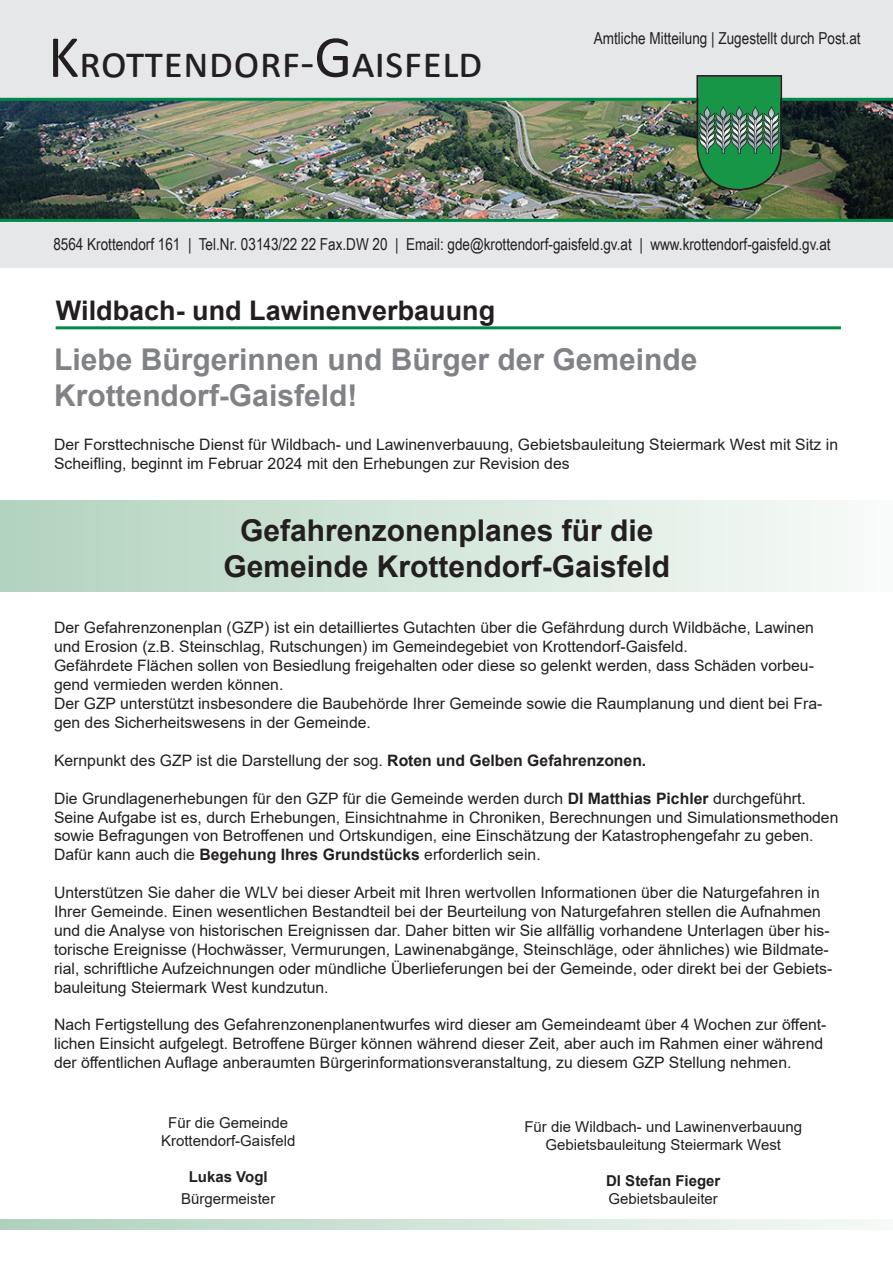
<style>
.page{position:relative;width:893px;height:1263px;background:#fff}
.page>*{position:absolute;margin:0;border:0;box-sizing:border-box;transform-origin:0 0}
.t1{font:45px "Calibri";color:#231f20}
.t2{font:700 30px "Arial";color:#808285}
.t3{font:700 30px "Arial";color:#231f20}
.t4{font:700 27px "Arial";color:#231f20}
.t5{font:16.5px "Arial Narrow";color:#231f20}
.t6{font:15.75px/18.9px "Arial";color:#231f20}
.t7{font:15px "Arial";color:#231f20}
.t8{font:700 15px "Arial";color:#231f20}
.s1{font-size:60px}
.s2{font-weight:700}
</style>
<div class="page">
<div style="left:0;top:500px;width:893px;height:91px;background:linear-gradient(to right,#b2d3bd,#f9fbfa)"></div>
<div style="left:0;top:0;width:893px;height:268px;background:#e6e7e9"></div>
<img style="left:0;top:101px;width:893px;height:118px">
<hr style="left:0;top:98px;width:893px;height:3px;background:#008a49">
<svg style="left:696px;top:75px;width:86px;height:116px;background:#378453"></svg>
<hr style="left:0;top:219px;width:893px;height:3px;background:#008a49">
<hr style="left:56px;top:326px;width:785px;height:3px;background:#008a49">
<svg style="left:0;top:1219px;width:876px;height:10px;background:#d1e4d8"></svg>
<p class="t1" style="left:48px;top:31px;width:436px"><span class="s1">K</span>rottendorf-<span class="s1">G</span>aisfeld</p>
<p class="t5" style="left:594px;top:26px;width:268px">Amtliche Mitteilung | Zugestellt durch Post.at</p>
<p class="t5" style="left:53px;top:232px;width:779px">8564 Krottendorf 161 | Tel.Nr. 03143/22 22 Fax.DW 20 | Email: gde@krottendorf-gaisfeld.gv.at | www.krottendorf-gaisfeld.gv.at</p>
<p class="t4" style="left:56px;top:292px;width:441px">Wildbach- und Lawinenverbauung</p>
<p class="t2" style="left:54px;top:338px;width:645px">Liebe Bürgerinnen und Bürger der Gemeinde</p>
<p class="t2" style="left:54px;top:374px;width:305px">Krottendorf-Gaisfeld!</p>
<p class="t6" style="left:54px;top:435px;width:786px">Der Forsttechnische Dienst für Wildbach- und Lawinenverbauung, Gebietsbauleitung Steiermark West mit Sitz in<br>Scheifling, beginnt im Februar 2024 mit den Erhebungen zur Revision des</p>
<p class="t3" style="left:240px;top:509px;width:415px">Gefahrenzonenplanes für die</p>
<p class="t3" style="left:223px;top:545px;width:448px">Gemeinde Krottendorf-Gaisfeld</p>
<p class="t6" style="left:54px;top:618px;width:761px">Der Gefahrenzonenplan (GZP) ist ein detailliertes Gutachten über die Gefährdung durch Wildbäche, Lawinen und Erosion (z.B. Steinschlag, Rutschungen) im Gemeindegebiet von Krottendorf-Gaisfeld.</p>
<p class="t6" style="left:54px;top:656px;width:761px">Gefährdete Flächen sollen von Besiedlung freigehalten oder diese so gelenkt werden, dass Schäden vorbeu&shy;gend vermieden werden können.</p>
<p class="t6" style="left:54px;top:694px;width:770px">Der GZP unterstützt insbesondere die Baubehörde Ihrer Gemeinde sowie die Raumplanung und dient bei Fra&shy;gen des Sicherheitswesens in der Gemeinde.</p>
<p class="t6" style="left:54px;top:751px;width:594px">Kernpunkt des GZP ist die Darstellung der sog. <span class="s2">Roten und Gelben Gefahrenzonen.</span></p>
<p class="t6" style="left:54px;top:788px;width:786px">Die Grundlagenerhebungen für den GZP für die Gemeinde werden durch <span class="s2">DI Matthias Pichler</span> durchgeführt.<br>Seine Aufgabe ist es, durch Erhebungen, Einsichtnahme in Chroniken, Berechnungen und Simulationsmethoden sowie Befragungen von Betroffenen und Ortskundigen, eine Einschätzung der Katastrophengefahr zu geben.<br>Dafür kann auch die <span class="s2">Begehung Ihres Grundstücks</span> erforderlich sein.</p>
<p class="t6" style="left:54px;top:883px;width:780px">Unterstützen Sie daher die WLV bei dieser Arbeit mit Ihren wertvollen Informationen über die Naturgefahren in Ihrer Gemeinde. Einen wesentlichen Bestandteil bei der Beurteilung von Naturgefahren stellen die Aufnahmen und die Analyse von historischen Ereignissen dar. Daher bitten wir Sie allfällig vorhandene Unterlagen über his&shy;torische Ereignisse (Hochwässer, Vermurungen, Lawinenabgänge, Steinschläge, oder ähnliches) wie Bildmate&shy;rial, schriftliche Aufzeichnungen oder mündliche Überlieferungen bei der Gemeinde, oder direkt bei der Gebiets&shy;bauleitung Steiermark West kundzutun.</p>
<p class="t6" style="left:54px;top:1015px;width:774px">Nach Fertigstellung des Gefahrenzonenplanentwurfes wird dieser am Gemeindeamt über 4 Wochen zur öffent&shy;lichen Einsicht aufgelegt. Betroffene Bürger können während dieser Zeit, aber auch im Rahmen einer während der öffentlichen Auflage anberaumten Bürgerinformationsveranstaltung, zu diesem GZP Stellung nehmen.</p>
<p class="t7" style="left:168px;top:1112px;width:122px">Für die Gemeinde</p>
<p class="t7" style="left:161px;top:1130px;width:136px">Krottendorf-Gaisfeld</p>
<p class="t8" style="left:189px;top:1166px;width:80px">Lukas Vogl</p>
<p class="t7" style="left:181px;top:1188px;width:96px">Bürgermeister</p>
<p class="t7" style="left:524px;top:1117px;width:279px">Für die Wildbach- und Lawinenverbauung</p>
<p class="t7" style="left:545px;top:1135px;width:237px">Gebietsbauleitung Steiermark West</p>
<p class="t8" style="left:606px;top:1170px;width:116px">DI Stefan Fieger</p>
<p class="t7" style="left:609px;top:1189px;width:111px">Gebietsbauleiter</p>
</div>
